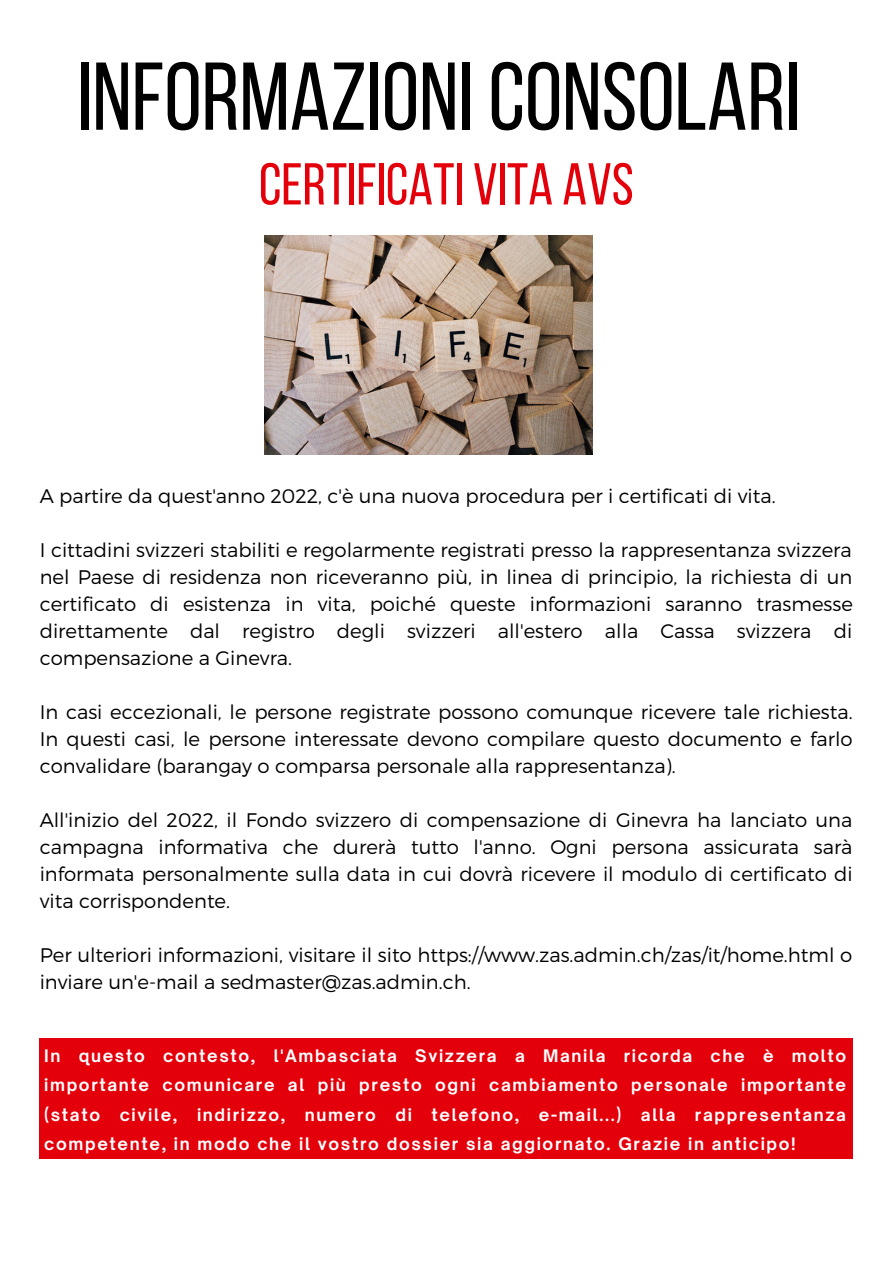
<style>
.page{position:relative;width:893px;height:1264px;background:#fff}
.page>*{position:absolute;margin:0;border:0;box-sizing:border-box;transform-origin:0 0}
.t1{font:96px "Bebas Neue";color:#000}
.t2{font:58.95px "Bebas Neue";color:#e3000b}
.t3{font:300 19.65px/27px "Montserrat";color:#000;text-align:justify}
.t4{font:700 16.5px/29.2px "Open Sauce One";letter-spacing:.1em;color:#fff;text-align:justify}
</style>
<div class="page">
<img style="left:264px;top:235px;width:328px;height:219px">
<div style="left:40px;top:1038px;width:812px;height:120px;background:#e3000b"></div>
<h1 class="t1" style="left:77px;top:58px;width:724px">INFORMAZIONI CONSOLARI</h1>
<h2 class="t2" style="left:259px;top:160px;width:376px">CERTIFICATI VITA AVS</h2>
<p class="t3" style="left:40px;top:482px;width:737px">A partire da quest'anno 2022, c'è una nuova procedura per i certificati di vita.</p>
<p class="t3" style="left:40px;top:536px;width:814px">I cittadini svizzeri stabiliti e regolarmente registrati presso la rappresentanza svizzera nel Paese di residenza non riceveranno più, in linea di principio, la richiesta di un certificato di esistenza in vita, poiché queste informazioni saranno trasmesse direttamente dal registro degli svizzeri all'estero alla Cassa svizzera di compensazione a Ginevra.</p>
<p class="t3" style="left:40px;top:698px;width:814px">In casi eccezionali, le persone registrate possono comunque ricevere tale richiesta.<br>In questi casi, le persone interessate devono compilare questo documento e farlo convalidare (barangay o comparsa personale alla rappresentanza).</p>
<p class="t3" style="left:40px;top:805px;width:814px">All'inizio del 2022, il Fondo svizzero di compensazione di Ginevra ha lanciato una campagna informativa che durerà tutto l'anno. Ogni persona assicurata sarà informata personalmente sulla data in cui dovrà ricevere il modulo di certificato di vita corrispondente.</p>
<p class="t3" style="left:40px;top:940px;width:814px">Per ulteriori informazioni, visitare il sito https://www.zas.admin.ch/zas/it/home.html o inviare un'e-mail a sedmaster@zas.admin.ch.</p>
<p class="t4" style="left:44px;top:1041px;width:803px">In questo contesto, l'Ambasciata Svizzera a Manila ricorda che è molto importante comunicare al più presto ogni cambiamento personale importante (stato civile, indirizzo, numero di telefono, e-mail...) alla rappresentanza competente, in modo che il vostro dossier sia aggiornato. Grazie in anticipo!</p>
</div>
